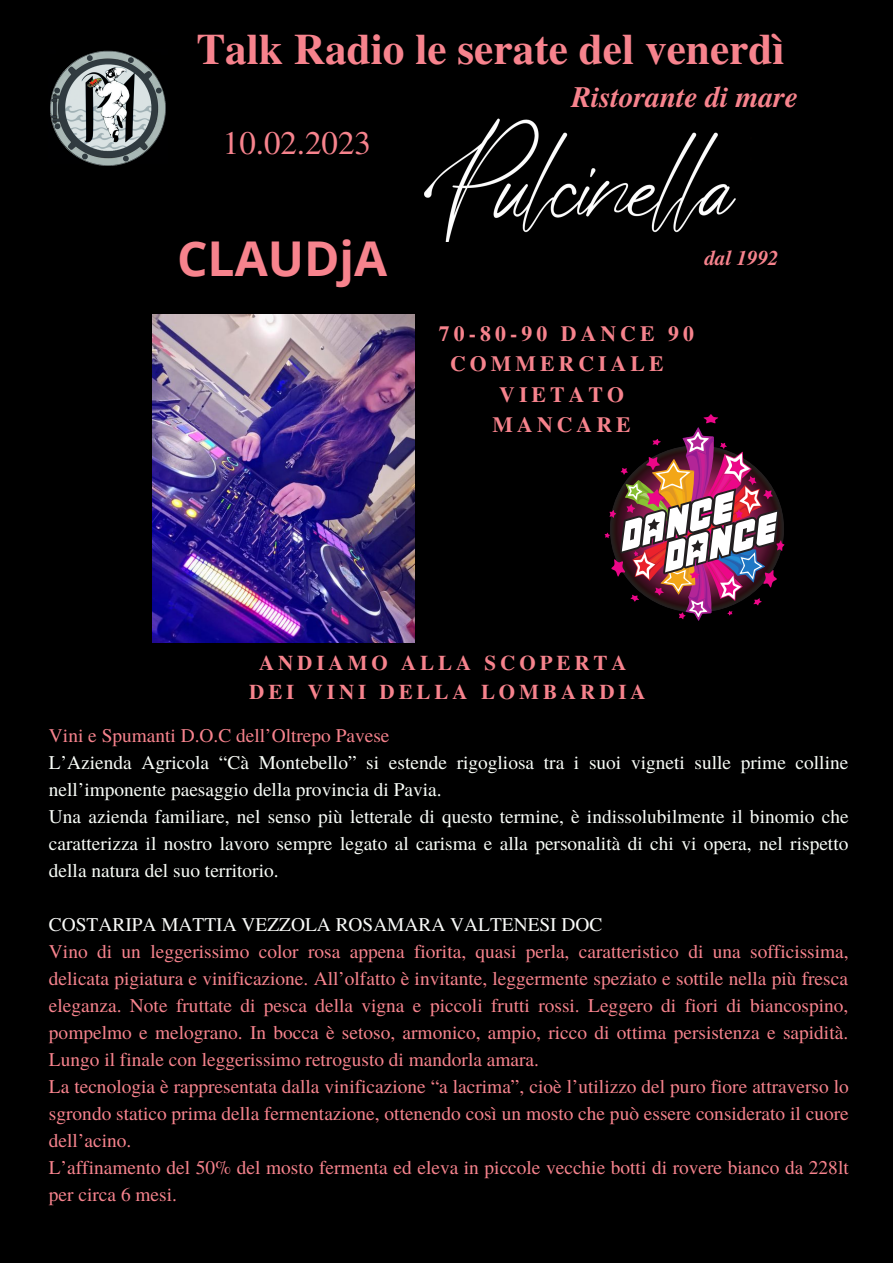
<style>
.page{position:relative;width:893px;height:1264px;background:#fff}
.page>*{position:absolute;margin:0;border:0;box-sizing:border-box;transform-origin:0 0}
.t1{font:700 48px "Open Sans";color:#f7838d}
.t2{font:700 43.35px "Te X Gyre Termes";color:#f7838d}
.t3{font:32.85px "Te X Gyre Termes";color:#f7838d}
.t4{font:italic 700 29.55px "Te X Gyre Termes";color:#f7838d}
.t5{font:700 21.75px "Te X Gyre Termes";letter-spacing:.19em;color:#f7838d}
.t6{font:700 21px/29.2px "Te X Gyre Termes";letter-spacing:.19em;color:#f7838d;text-align:center}
.t7{font:italic 700 20.85px "Te X Gyre Termes";color:#f7838d}
.t8{font:19.35px/27px "Te X Gyre Termes";color:#f7838d}
.t9{font:19.35px/27px "Te X Gyre Termes";color:#f9fdf8}
.t10{font:19.35px "Te X Gyre Termes";color:#f9faf8}
</style>
<div class="page">
<div style="left:0;top:0;width:892px;height:1262px;background:#000"></div>
<img style="left:424px;top:118px;width:312px;height:123px">
<img style="left:152px;top:315px;width:262px;height:327px">
<svg style="left:604px;top:414px;width:180px;height:207px"></svg>
<img style="left:50px;top:50px;width:116px;height:116px">
<h2 class="t2" style="left:196px;top:15px;width:589px">Talk Radio le serate del venerdì</h2>
<h3 class="t3" style="left:223px;top:119px;width:149px">10.02.2023</h3>
<h1 class="t1" style="left:177px;top:224px;width:212px">CLAUDjA</h1>
<h3 class="t4" style="left:571px;top:75px;width:228px">Ristorante di mare</h3>
<p class="t7" style="left:704px;top:242px;width:75px">dal 1992</p>
<p class="t5" style="left:438px;top:317px;width:257px">70-80-90 DANCE 90</p>
<p class="t5" style="left:450px;top:347px;width:215px">COMMERCIALE</p>
<p class="t5" style="left:499px;top:377px;width:126px">VIETATO</p>
<p class="t5" style="left:492px;top:407px;width:139px">MANCARE</p>
<p class="t6" style="left:249px;top:647px;width:398px">ANDIAMO ALLA SCOPERTA<br>DEI VINI DELLA LOMBARDIA</p>
<p class="t8" style="left:49px;top:721px;width:342px">Vini e Spumanti D.O.C dell’Oltrepo Pavese</p>
<p class="t9" style="left:49px;top:748px;width:801px">L’Azienda Agricola “Cà Montebello” si estende rigogliosa tra i suoi vigneti sulle prime colline nell’imponente paesaggio della provincia di Pavia.<br>Una azienda familiare, nel senso più letterale di questo termine, è indissolubilmente il binomio che caratterizza il nostro lavoro sempre legato al carisma e alla personalità di chi vi opera, nel rispetto della natura del suo territorio.</p>
<p class="t10" style="left:49px;top:910px;width:555px">COSTARIPA MATTIA VEZZOLA ROSAMARA VALTENESI DOC</p>
<p class="t8" style="left:49px;top:937px;width:801px">Vino di un leggerissimo color rosa appena fiorita, quasi perla, caratteristico di una sofficissima, delicata pigiatura e vinificazione. All’olfatto è invitante, leggermente speziato e sottile nella più fresca eleganza. Note fruttate di pesca della vigna e piccoli frutti rossi. Leggero di fiori di biancospino, pompelmo e melograno. In bocca è setoso, armonico, ampio, ricco di ottima persistenza e sapidità.<br>Lungo il finale con leggerissimo retrogusto di mandorla amara.<br>La tecnologia è rappresentata dalla vinificazione “a lacrima”, cioè l’utilizzo del puro fiore attraverso lo sgrondo statico prima della fermentazione, ottenendo così un mosto che può essere considerato il cuore dell’acino.<br>L’affinamento del 50% del mosto fermenta ed eleva in piccole vecchie botti di rovere bianco da 228lt per circa 6 mesi.</p>
</div>
